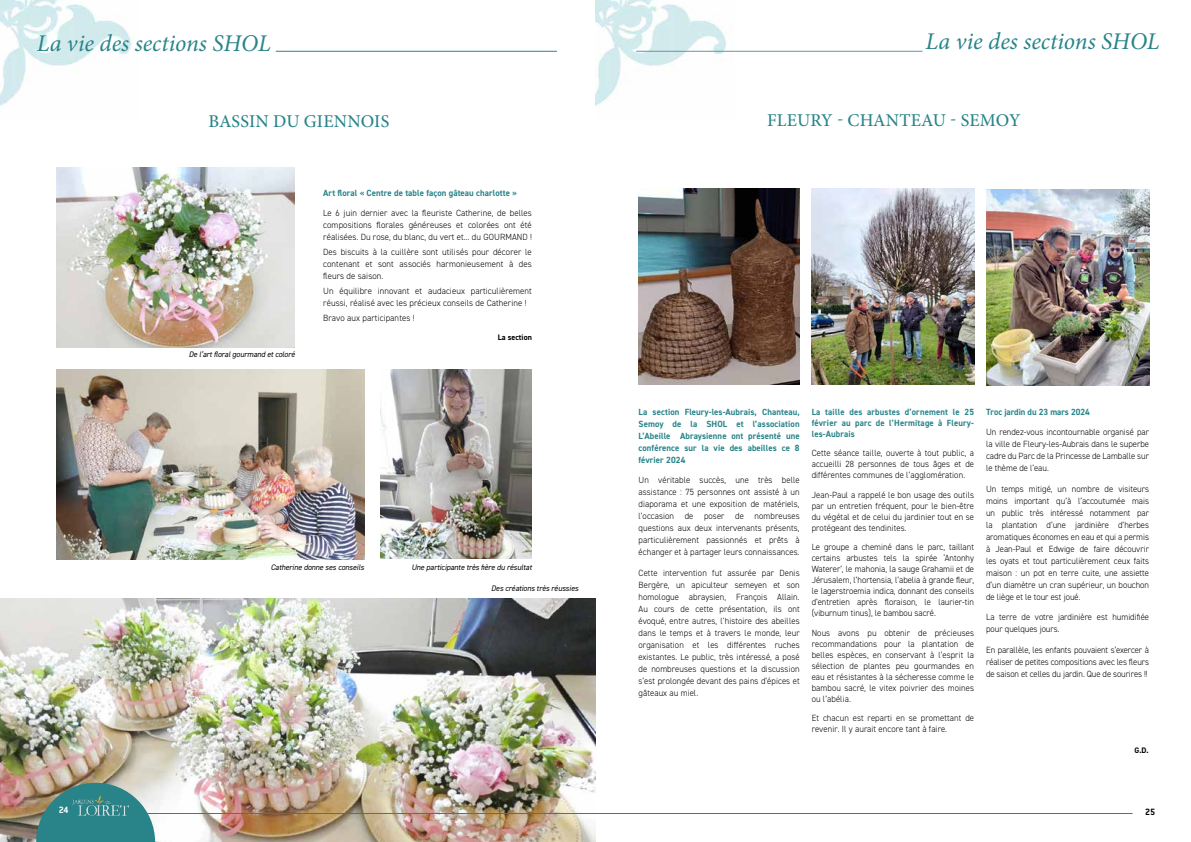
<style>
.page{position:relative;width:1191px;height:842px;background:#fff}
.page>*{position:absolute;margin:0;border:0;box-sizing:border-box;transform-origin:0 0}
.t1{font:italic 24px "Minion Pro";letter-spacing:-.005em;color:#288489}
.t2{font:500 18px "Minion Pro";letter-spacing:.01em;color:#288489}
.t3{font:700 10px "Conduit ITC";color:#000}
.t4{font:700 10px "Conduit ITC";color:#fff}
.t5{font:300 9px/12px "DIN2014";letter-spacing:.01em;color:#000;text-align:justify;scale:.96 1}
.t6{font:300 9px/12px "DIN2014";letter-spacing:.01em;color:#000;text-align:justify}
.t7{font:700 9px/12px "DIN2014";letter-spacing:.01em;color:#28848a;text-align:justify}
.t8{font:700 9px/11px "DIN2014";letter-spacing:.01em;color:#28848a;text-align:justify;scale:.96 1}
.t9{font:italic 8px "DIN2014";letter-spacing:-.01em;color:#000}
.t10{font:700 8px "DIN2014";color:#000}
</style>
<div class="page">
<img style="left:0;top:0;width:132px;height:106px">
<img style="left:595px;top:0;width:140px;height:106px">
<hr style="left:595px;top:813px;width:537px;height:1px;background:#288489">
<hr style="left:276px;top:51px;width:281px;height:1px;background:#288489">
<hr style="left:636px;top:51px;width:286px;height:1px;background:#61999e">
<img style="left:0;top:599px;width:595px;height:243px">
<img style="left:57px;top:369px;width:307px;height:190px">
<img style="left:57px;top:168px;width:238px;height:179px">
<hr style="left:146px;top:813px;width:450px;height:1px;background:#288489">
<img style="left:381px;top:369px;width:151px;height:190px">
<img style="left:638px;top:188px;width:161px;height:196px">
<img style="left:811px;top:188px;width:163px;height:196px">
<img style="left:986px;top:189px;width:163px;height:196px">
<svg style="left:36px;top:783px;width:119px;height:59px;background:#4d9090"></svg>
<h1 class="t1" style="left:37px;top:27px;width:235px">La vie des sections SHOL</h1>
<h1 class="t1" style="left:925px;top:25px;width:235px">La vie des sections SHOL</h1>
<p class="t4" style="left:59px;top:804px;width:11px">24</p>
<h2 class="t2" style="left:208px;top:109px;width:182px">BASSIN DU GIENNOIS</h2>
<p class="t7" style="left:323px;top:187px;width:195px">Art floral « Centre de table façon gâteau charlotte »</p>
<p class="t6" style="left:323px;top:207px;width:210px">Le 6 juin dernier avec la fleuriste Catherine, de belles compositions florales généreuses et colorées ont été réalisées. Du rose, du blanc, du vert et… du GOURMAND !</p>
<p class="t6" style="left:323px;top:246px;width:210px">Des biscuits à la cuillère sont utilisés pour décorer le contenant et sont associés harmonieusement à des fleurs de saison.</p>
<p class="t6" style="left:323px;top:285px;width:210px">Un équilibre innovant et audacieux particulièrement réussi, réalisé avec les précieux conseils de Catherine !</p>
<p class="t6" style="left:323px;top:312px;width:93px">Bravo aux participantes !</p>
<p class="t9" style="left:189px;top:349px;width:108px">De l’art floral gourmand et coloré</p>
<p class="t10" style="left:498px;top:332px;width:36px">La section</p>
<p class="t9" style="left:271px;top:562px;width:95px">Catherine donne ses conseils</p>
<p class="t9" style="left:411px;top:562px;width:122px">Une participante très fière du résultat</p>
<p class="t9" style="left:491px;top:583px;width:89px">Des créations très réussies</p>
<h2 class="t2" style="left:767px;top:108px;width:255px">FLEURY - CHANTEAU - SEMOY</h2>
<p class="t7" style="left:638px;top:406px;width:163px">La section Fleury-les-Aubrais, Chanteau, Semoy de la SHOL et l’association L’Abeille Abraysienne ont présenté une conférence sur la vie des abeilles ce 8 février 2024</p>
<p class="t5" style="left:638px;top:474px;width:169px">Un véritable succès, une très belle assistance : 75 personnes ont assisté à un diaporama et une exposition de matériels, l’occasion de poser de nombreuses questions aux deux intervenants présents, particulièrement passionnés et prêts à échanger et à partager leurs connaissances.</p>
<p class="t5" style="left:638px;top:567px;width:169px">Cette intervention fut assurée par Denis Bergère, un apiculteur semeyen et son homologue abraysien, François Allain.<br>Au cours de cette présentation, ils ont évoqué, entre autres, l’histoire des abeilles dans le temps et à travers le monde, leur organisation et les différentes ruches existantes. Le public, très intéressé, a posé de nombreuses questions et la discussion s’est prolongée devant des pains d’épices et gâteaux au miel.</p>
<p class="t8" style="left:811px;top:406px;width:171px">La taille des arbustes d’ornement le 25 février au parc de l’Hermitage à Fleury&shy;les-Aubrais</p>
<p class="t5" style="left:811px;top:448px;width:171px;line-height:11px">Cette séance taille, ouverte à tout public, a accueilli 28 personnes de tous âges et de différentes communes de l’agglomération.</p>
<p class="t5" style="left:811px;top:489px;width:171px;line-height:11px">Jean-Paul a rappelé le bon usage des outils par un entretien fréquent, pour le bien-être du végétal et de celui du jardinier tout en se protégeant des tendinites.</p>
<p class="t5" style="left:811px;top:542px;width:171px;line-height:11px">Le groupe a cheminé dans le parc, taillant certains arbustes tels la spirée ‘Antonhy Waterer’, le mahonia, la sauge Grahamii et de Jérusalem, l’hortensia, l’abelia à grande fleur, le lagerstroemia indica, donnant des conseils d’entretien après floraison, le laurier-tin (viburnum tinus), le bambou sacré.</p>
<p class="t5" style="left:811px;top:627px;width:171px;line-height:11px">Nous avons pu obtenir de précieuses recommandations pour la plantation de belles espèces, en conservant à l’esprit la sélection de plantes peu gourmandes en eau et résistantes à la sécheresse comme le bambou sacré, le vitex poivrier des moines ou l’abélia.</p>
<p class="t5" style="left:811px;top:713px;width:171px;line-height:11px">Et chacun est reparti en se promettant de revenir. Il y aurait encore tant à faire.</p>
<p class="t8" style="left:986px;top:406px;width:109px">Troc jardin du 23 mars 2024</p>
<p class="t5" style="left:986px;top:426px;width:171px">Un rendez-vous incontournable organisé par la ville de Fleury-les-Aubrais dans le superbe cadre du Parc de la Princesse de Lamballe sur le thème de l’eau.</p>
<p class="t5" style="left:986px;top:483px;width:171px">Un temps mitigé, un nombre de visiteurs moins important qu’à l’accoutumée mais un public très intéressé notamment par la plantation d’une jardinière d’herbes aromatiques économes en eau et qui a permis à Jean-Paul et Edwige de faire découvrir les oyats et tout particulièrement ceux faits maison : un pot en terre cuite, une assiette d’un diamètre un cran supérieur, un bouchon de liège et le tour est joué.</p>
<p class="t5" style="left:986px;top:611px;width:171px">La terre de votre jardinière est humidifiée pour quelques jours.</p>
<p class="t5" style="left:986px;top:644px;width:171px">En parallèle, les enfants pouvaient s’exercer à réaliser de petites compositions avec les fleurs de saison et celles du jardin. Que de sourires !!</p>
<p class="t10" style="left:1134px;top:744px;width:16px">G.D.</p>
<p class="t3" style="left:1145px;top:806px;width:11px">25</p>
</div>
